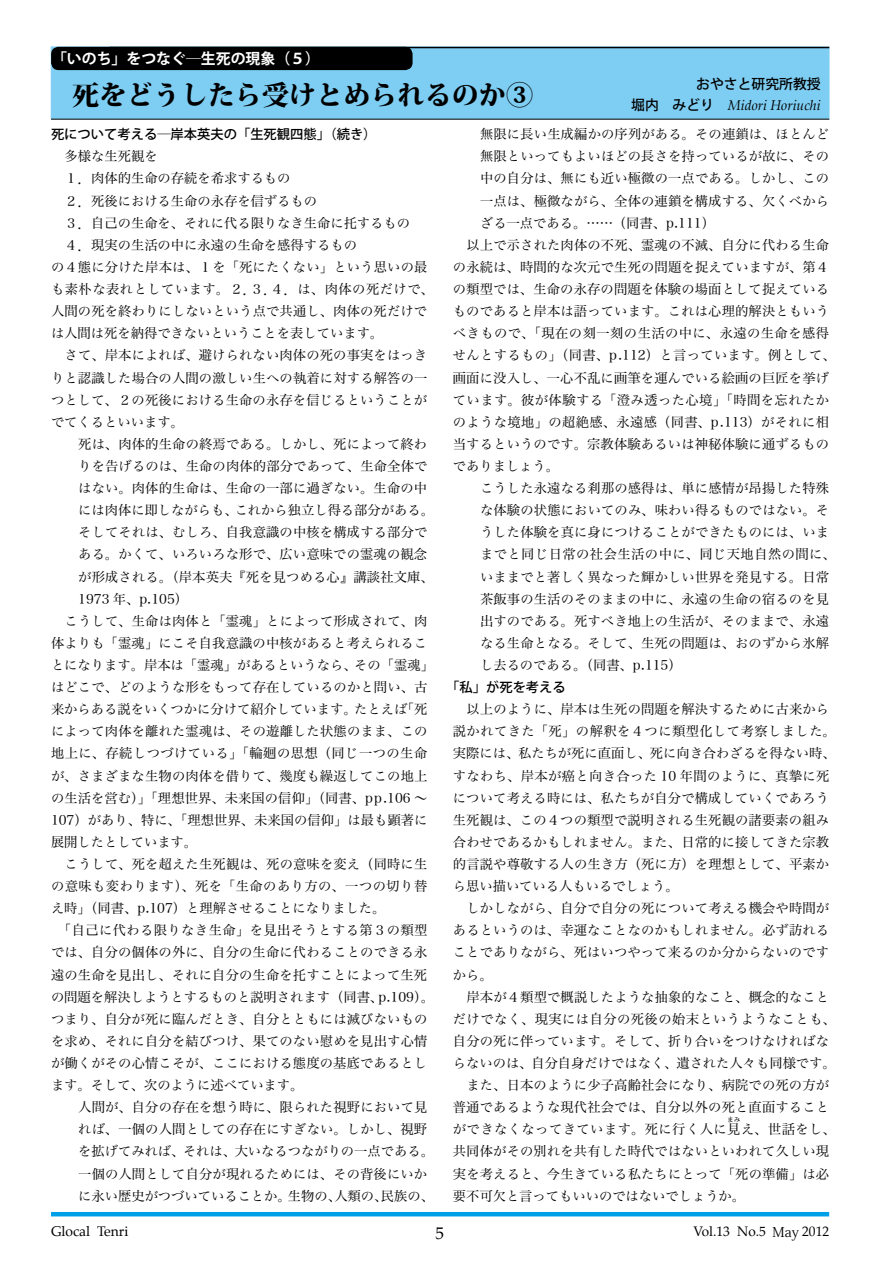
<style>
.page{position:relative;width:893px;height:1263px;background:#fff}
.page>*{position:absolute;margin:0;border:0;box-sizing:border-box;transform-origin:0 0}
.t1{font:800 27.15px "Koz Min Pro";color:#000}
.t2{font:16.95px "Palatino";color:#000}
.t3{font:700 14.85px "Koz Go Pro";color:#fff}
.t4{font:italic 13.8px "Palatino";color:#000}
.t5{font:13.8px "Palatino";color:#000}
.t6{font:500 13.8px "Koz Go Pro";color:#000}
.t7{font:13.5px "Palatino";color:#000}
.t8{font:13.35px/22px "Hira Min Pro W3";letter-spacing:.01em;color:#000;text-align:justify}
.t9{font:13.35px "Hira Min Pro W3";letter-spacing:.035em;color:#000}
.t10{font:13.35px "Hira Min Pro W3";letter-spacing:.03em;color:#000}
.t11{font:500 13.35px "Koz Go Pro";color:#000}
.t12{font:6.6px "Hira Min Pro W3";color:#000}
.s1{font-family:"Koz Go Pro";font-weight:500;font-style:normal}
.s2{font-family:"Koz Min Pro"}
</style>
<div class="page">
<hr style="left:51px;top:1212px;width:778px;height:4px;background:#00a0e9">
<div style="left:51px;top:47px;width:778px;height:72px;background:#7ecef4;border:1px solid #7ecef4"></div>
<hr style="left:51px;top:119px;width:778px;height:1px;background:#000">
<hr style="left:109px;top:47px;width:720px;height:1px;background:#000">
<div style="left:52px;top:48px;width:360px;height:21px;background:#000;border-radius:7px"></div>
<div style="left:51px;top:47px;width:362px;height:23px;border:2px solid #000;border-radius:7px"></div>
<p class="t3" style="left:52px;top:49px;width:269px">「いのち」をつなぐ─生死の現象（５）</p>
<h1 class="t1" style="left:72px;top:74px;width:462px">死をどうしたら受けとめられるのか③</h1>
<p class="t6" style="left:696px;top:75px;width:126px">おやさと研究所教授</p>
<p class="t4" style="left:617px;top:94px;width:205px"><span class="s1">　堀内　みどり　</span>Midori Horiuchi</p>
<p class="t11" style="left:51px;top:126px;width:327px">死について考える─岸本英夫の「生死観四態」（続き）</p>
<p class="t8" style="left:65px;top:144px;width:95px">多様な生死観を</p>
<p class="t8" style="left:65px;top:166px;width:227px">１．肉体的生命の存続を希求するもの</p>
<p class="t8" style="left:65px;top:188px;width:254px">２．死後における生命の永存を信ずるもの</p>
<p class="t8" style="left:65px;top:210px;width:347px">３．自己の生命を、それに代る限りなき生命に托するもの</p>
<p class="t8" style="left:65px;top:233px;width:294px">４．現実の生活の中に永遠の生命を感得するもの</p>
<p class="t8" style="left:51px;top:255px;width:378px">の４態に分けた岸本は、１を「死にたくない」という思いの最</p>
<p class="t9" style="left:51px;top:278px;width:384px">も素朴な表れとしています。２．３．４．は、肉体の死だけで、</p>
<p class="t8" style="left:51px;top:299px;width:378px">人間の死を終わりにしないという点で共通し、肉体の死だけで</p>
<p class="t8" style="left:51px;top:321px;width:334px">は人間は死を納得できないということを表しています。</p>
<p class="t8" style="left:65px;top:343px;width:364px">さて、岸本によれば、避けられない肉体の死の事実をはっき</p>
<p class="t8" style="left:51px;top:365px;width:378px">りと認識した場合の人間の激しい生への執着に対する解答の一</p>
<p class="t8" style="left:51px;top:387px;width:378px">つとして、２の死後における生命の永存を信じるということが</p>
<p class="t8" style="left:51px;top:409px;width:134px">でてくるといいます。</p>
<p class="t8" style="left:78px;top:432px;width:350px">死は、肉体的生命の終焉である。しかし、死によって終わ</p>
<p class="t8" style="left:78px;top:454px;width:351px">りを告げるのは、生命の肉体的部分であって、生命全体で</p>
<p class="t8" style="left:78px;top:476px;width:350px">はない。肉体的生命は、生命の一部に過ぎない。生命の中</p>
<p class="t8" style="left:78px;top:498px;width:357px">には肉体に即しながらも、これから独立し得る部分がある。</p>
<p class="t8" style="left:78px;top:520px;width:351px">そしてそれは、むしろ、自我意識の中核を構成する部分で</p>
<p class="t8" style="left:78px;top:542px;width:350px">ある。かくて、いろいろな形で、広い意味での霊魂の観念</p>
<p class="t8" style="left:78px;top:564px;width:357px">が形成される。（岸本英夫『死を見つめる心』講談社文庫、</p>
<p class="t8" style="left:78px;top:586px;width:111px">1973 年、p.105）</p>
<p class="t8" style="left:65px;top:608px;width:364px">こうして、生命は肉体と「霊魂」とによって形成されて、肉</p>
<p class="t8" style="left:51px;top:631px;width:378px">体よりも「霊魂」にこそ自我意識の中核があると考えられるこ</p>
<p class="t8" style="left:51px;top:653px;width:384px">とになります。岸本は「霊魂」があるというなら、その「霊魂」</p>
<p class="t8" style="left:51px;top:675px;width:378px">はどこで、どのような形をもって存在しているのかと問い、古</p>
<p class="t8" style="left:51px;top:697px;width:378px">来からある説をいくつかに分けて紹介しています。たとえば「死</p>
<p class="t8" style="left:51px;top:719px;width:378px">によって肉体を離れた霊魂は、その遊離した状態のまま、この</p>
<p class="t9" style="left:51px;top:742px;width:378px">地上に、存続しつづけている」「輪廻の思想（同じ一つの生命</p>
<p class="t8" style="left:51px;top:763px;width:378px">が、さまざまな生物の肉体を借りて、幾度も繰返してこの地上</p>
<p class="t8" style="left:51px;top:785px;width:378px">の生活を営む）」「理想世界、未来国の信仰」（同書、pp.106 〜</p>
<p class="t8" style="left:51px;top:807px;width:378px">107）があり、特に、「理想世界、未来国の信仰」は最も顕著に</p>
<p class="t8" style="left:51px;top:830px;width:148px">展開したとしています。</p>
<p class="t8" style="left:65px;top:852px;width:364px">こうして、死を超えた生死観は、死の意味を変え（同時に生</p>
<p class="t9" style="left:51px;top:875px;width:378px">の意味も変わります）、死を「生命のあり方の、一つの切り替</p>
<p class="t8" style="left:51px;top:896px;width:336px">え時」（同書、p.107）と理解させることになりました。</p>
<p class="t10" style="left:58px;top:919px;width:371px">「自己に代わる限りなき生命」を見出そうとする第３の類型</p>
<p class="t8" style="left:51px;top:940px;width:378px">では、自分の個体の外に、自分の生命に代わることのできる永</p>
<p class="t8" style="left:51px;top:962px;width:378px">遠の生命を見出し、それに自分の生命を托すことによって生死</p>
<p class="t8" style="left:51px;top:984px;width:384px">の問題を解決しようとするものと説明されます（同書、p.109）。</p>
<p class="t8" style="left:51px;top:1006px;width:378px">つまり、自分が死に臨んだとき、自分とともには滅びないもの</p>
<p class="t8" style="left:51px;top:1029px;width:378px">を求め、それに自分を結びつけ、果てのない慰めを見出す心情</p>
<p class="t8" style="left:51px;top:1051px;width:378px">が働くがその心情こそが、ここにおける態度の基底であるとし</p>
<p class="t8" style="left:51px;top:1073px;width:254px">ます。そして、次のように述べています。</p>
<p class="t8" style="left:78px;top:1095px;width:351px">人間が、自分の存在を想う時に、限られた視野において見</p>
<p class="t8" style="left:78px;top:1117px;width:350px">れば、一個の人間としての存在にすぎない。しかし、視野</p>
<p class="t8" style="left:78px;top:1139px;width:357px">を拡げてみれば、それは、大いなるつながりの一点である。</p>
<p class="t8" style="left:78px;top:1161px;width:350px">一個の人間として自分が現れるためには、その背後にいか</p>
<p class="t8" style="left:78px;top:1183px;width:357px">に永い歴史がつづいていることか。生物の、人類の、民族の、</p>
<p class="t8" style="left:480px;top:122px;width:351px">無限に長い生成編かの序列がある。その連鎖は、ほとんど</p>
<p class="t8" style="left:480px;top:144px;width:350px">無限といってもよいほどの長さを持っているが故に、その</p>
<p class="t8" style="left:480px;top:166px;width:350px">中の自分は、無にも近い極微の一点である。しかし、この</p>
<p class="t8" style="left:480px;top:188px;width:350px">一点は、極微ながら、全体の連鎖を構成する、欠くべから</p>
<p class="t8" style="left:480px;top:210px;width:236px">ざる一点である。……（同書、p.111）</p>
<p class="t8" style="left:466px;top:233px;width:364px">以上で示された肉体の不死、霊魂の不滅、自分に代わる生命</p>
<p class="t8" style="left:453px;top:255px;width:378px">の永続は、時間的な次元で生死の問題を捉えていますが、第４</p>
<p class="t8" style="left:453px;top:277px;width:378px">の類型では、生命の永存の問題を体験の場面として捉えている</p>
<p class="t8" style="left:453px;top:299px;width:378px">ものであると岸本は語っています。これは心理的解決ともいう</p>
<p class="t9" style="left:453px;top:322px;width:378px">べきもので、「現在の刻一刻の生活の中に、永遠の生命を感得</p>
<p class="t10" style="left:453px;top:344px;width:384px">せんとするもの」（同書、p.112）と言っています。例として、</p>
<p class="t8" style="left:453px;top:365px;width:378px">画面に没入し、一心不乱に画筆を運んでいる絵画の巨匠を挙げ</p>
<p class="t9" style="left:453px;top:388px;width:378px">ています。彼が体験する「澄み透った心境」「時間を忘れたか</p>
<p class="t10" style="left:453px;top:410px;width:378px">のような境地」の超絶感、永遠感（同書、p.113）がそれに相</p>
<p class="t8" style="left:453px;top:432px;width:378px">当するというのです。宗教体験あるいは神秘体験に通ずるもの</p>
<p class="t8" style="left:453px;top:454px;width:108px">でありましょう。</p>
<p class="t8" style="left:480px;top:476px;width:350px">こうした永遠なる刹那の感得は、単に感情が昂揚した特殊</p>
<p class="t8" style="left:480px;top:498px;width:351px">な体験の状態においてのみ、味わい得るものではない。そ</p>
<p class="t8" style="left:480px;top:520px;width:350px">うした体験を真に身につけることができたものには、いま</p>
<p class="t9" style="left:480px;top:543px;width:357px">までと同じ日常の社会生活の中に、同じ天地自然の間に、</p>
<p class="t8" style="left:480px;top:564px;width:350px">いままでと著しく異なった輝かしい世界を発見する。日常</p>
<p class="t8" style="left:480px;top:586px;width:350px">茶飯事の生活のそのままの中に、永遠の生命の宿るのを見</p>
<p class="t8" style="left:480px;top:608px;width:350px">出すのである。死すべき地上の生活が、そのままで、永遠</p>
<p class="t8" style="left:480px;top:631px;width:350px">なる生命となる。そして、生死の問題は、おのずから氷解</p>
<p class="t8" style="left:480px;top:653px;width:203px">し去るのである。（同書、p.115）</p>
<p class="t11" style="left:446px;top:679px;width:121px">「私」が死を考える</p>
<p class="t8" style="left:453px;top:697px;width:385px;text-align:left;text-indent:14px">以上のように、岸本は生死の問題を解決するために古来から説かれてきた「死」の解釈を４つに類型化して考察しました。実際には、私たちが死に直面し、死に向き合わざるを得ない時、すなわち、岸本が癌と向き合った 10 年間のように、真摯に死について考える時には、私たちが自分で構成していくであろう生死観は、この４つの類型で説明される生死観の諸要素の組み合わせであるかもしれません。また、日常的に接してきた宗教的言説や尊敬する人の生き方（死に方）を理想として、平素から思い描いている人もいるでしょう。</p>
<p class="t8" style="left:453px;top:896px;width:378px;text-indent:14px">しかしながら、自分で自分の死について考える機会や時間があるというのは、幸運なことなのかもしれません。必ず訪れることでありながら、死はいつやって来るのか分からないのですから。</p>
<p class="t8" style="left:453px;top:984px;width:385px;text-align:center">岸本が４類型で概説したような抽象的なこと、概念的なこと<br>だけでなく、現実には自分の死後の始末というようなことも、自分の死に伴っています。そして、折り合いをつけなければならないのは、自分自身だけではなく、遺された人々も同様です。また、日本のように少子高齢社会になり、病院での死の方が<br>普通であるような現代社会では、自分以外の死と直面することができなくなってきています。死に行く人に見え、世話をし、</p>
<p class="t12" style="left:727px;top:1114px;width:15px">まみ</p>
<p class="t8" style="left:453px;top:1139px;width:378px">共同体がその別れを共有した時代ではないといわれて久しい現実を考えると、今生きている私たちにとって「死の準備」は必要不可欠と言ってもいいのではないでしょうか。</p>
<p class="t5" style="left:51px;top:1220px;width:79px">Glocal Tenri</p>
<p class="t2" style="left:435px;top:1219px;width:10px">5</p>
<p class="t7" style="left:694px;top:1220px;width:137px">Vol.13 No.5 <span class="s2">May</span> 2012</p>
</div>
